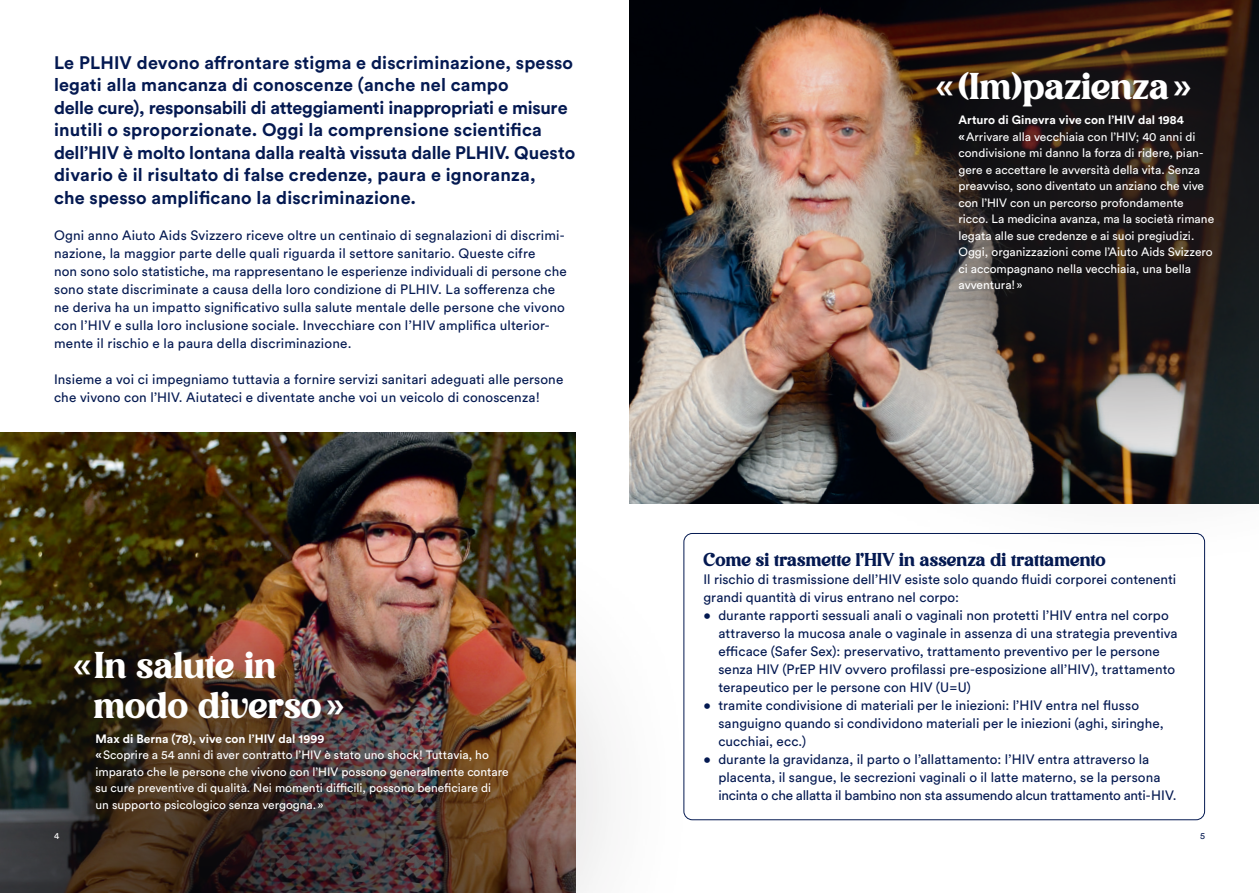
<style>
.page{position:relative;width:1259px;height:893px;background:#fff}
.page>*{position:absolute;margin:0;border:0;box-sizing:border-box;transform-origin:0 0}
.t1{font:36px/40.5px "Avigea";letter-spacing:.01em;color:#fff}
.t2{font:700 18px/22.5px "Circular Std";letter-spacing:.01em;color:#041951}
.t3{font:18px "Avigea";letter-spacing:.01em;color:#041951}
.t4{font:13.5px/18px "Circular Std";letter-spacing:.005em;color:#041951}
.t5{font:12px/16.5px "Circular Std";color:#fff}
.t6{font:9px "Circular Std";color:#041951}
.t7{font:9px "Circular Std";color:#fff}
.s1{font-family:"Circular Std";font-weight:500}
.s2{font-weight:700}
</style>
<div class="page">
<img style="left:629px;top:0;width:86px;height:503px">
<img style="left:0;top:433px;width:575px;height:50px">
<div style="left:0;top:483px;width:698px;height:410px;background:#231f20;opacity:.6"></div>
<img style="left:0;top:561px;width:575px;height:332px">
<div style="left:715px;top:0;width:544px;height:571px;background:#231f20;opacity:.6"></div>
<svg style="left:887px;top:1px;width:372px;height:374px;background:#302621"></svg>
<div style="left:683px;top:533px;width:522px;height:287px;border:1px solid #041951;border-radius:9px"></div>
<p class="t2" style="left:54px;top:51px;width:523px">Le PLHIV devono affrontare stigma e discriminazione, spesso legati alla mancanza di conoscenze (anche nel campo<br>delle cure), responsabili di atteggiamenti inappropriati e misure inutili o sproporzionate. Oggi la comprensione scientifica dell’HIV è molto lontana dalla realtà vissuta dalle PLHIV. Questo divario è il risultato di false credenze, paura e ignoranza,<br>che spesso amplificano la discriminazione.</p>
<p class="t4" style="left:54px;top:226px;width:514px">Ogni anno Aiuto Aids Svizzero riceve oltre un centinaio di segnalazioni di discrimi&shy;nazione, la maggior parte delle quali riguarda il settore sanitario. Queste cifre<br>non sono solo statistiche, ma rappresentano le esperienze individuali di persone che sono state discriminate a causa della loro condizione di PLHIV. La sofferenza che ne deriva ha un impatto significativo sulla salute mentale delle persone che vivono con l’HIV e sulla loro inclusione sociale. Invecchiare con l’HIV amplifica ulterior&shy;mente il rischio e la paura della discriminazione.</p>
<p class="t4" style="left:54px;top:370px;width:511px">Insieme a voi ci impegniamo tuttavia a fornire servizi sanitari adeguati alle persone che vivono con l’HIV. Aiutateci e diventate anche voi un veicolo di conoscenza!</p>
<p class="t7" style="left:54px;top:830px;width:7px">4</p>
<h1 class="t1" style="left:94px;top:645px;width:252px;text-indent:-21px"><span class="s1">«</span>In salute in modo diverso<span class="s1">»</span></h1>
<p class="t5" style="left:95px;top:730px;width:415px"><span class="s2">Max di Berna (78), vive con l’HIV dal 1999<br>«</span>Scoprire a 54 anni di aver contratto l’HIV è stato uno shock! Tuttavia, ho imparato che le persone che vivono con l’HIV possono generalmente contare su cure preventive di qualità. Nei momenti difficili, possono beneficiare di<br>un supporto psicologico senza vergogna. »</p>
<h1 class="t1" style="left:935px;top:67px;width:257px"><span class="s1">«</span>(Im)pazienza <span class="s1">»</span></h1>
<p class="t5" style="left:958px;top:111px;width:257px"><span class="s2">Arturo di Ginevra vive con l’HIV dal 1984 «</span>Arrivare alla vecchiaia con l’HIV; 40 anni di condivisione mi danno la forza di ridere, pian&shy;gere e accettare le avversità della vita. Senza preavviso, sono diventato un anziano che vive con l’HIV con un percorso profondamente ricco. La medicina avanza, ma la società rimane legata alle sue credenze e ai suoi pregiudizi.<br>Oggi, organizzazioni come l’Aiuto Aids Svizzero ci accompagnano nella vecchiaia, una bella avventura! »</p>
<h2 class="t3" style="left:703px;top:549px;width:404px">Come si trasmette l’HIV in assenza di trattamento</h2>
<p class="t4" style="left:703px;top:570px;width:474px">Il rischio di trasmissione dell’HIV esiste solo quando fluidi corporei contenenti grandi quantità di virus entrano nel corpo:</p>
<p class="t4" style="left:718px;top:606px;width:461px;text-indent:-15px">• durante rapporti sessuali anali o vaginali non protetti l’HIV entra nel corpo attraverso la mucosa anale o vaginale in assenza di una strategia preventiva efficace (Safer Sex): preservativo, trattamento preventivo per le persone senza HIV (PrEP HIV ovvero profilassi pre-esposizione all’HIV), trattamento terapeutico per le persone con HIV (U=U)</p>
<p class="t4" style="left:718px;top:696px;width:447px;text-indent:-15px">• tramite condivisione di materiali per le iniezioni: l’HIV entra nel flusso sanguigno quando si condividono materiali per le iniezioni (aghi, siringhe, cucchiai, ecc.)</p>
<p class="t4" style="left:718px;top:750px;width:460px;text-indent:-15px">• durante la gravidanza, il parto o l’allattamento: l’HIV entra attraverso la placenta, il sangue, le secrezioni vaginali o il latte materno, se la persona incinta o che allatta il bambino non sta assumendo alcun trattamento anti-HIV.</p>
<p class="t6" style="left:1200px;top:830px;width:6px">5</p>
</div>
